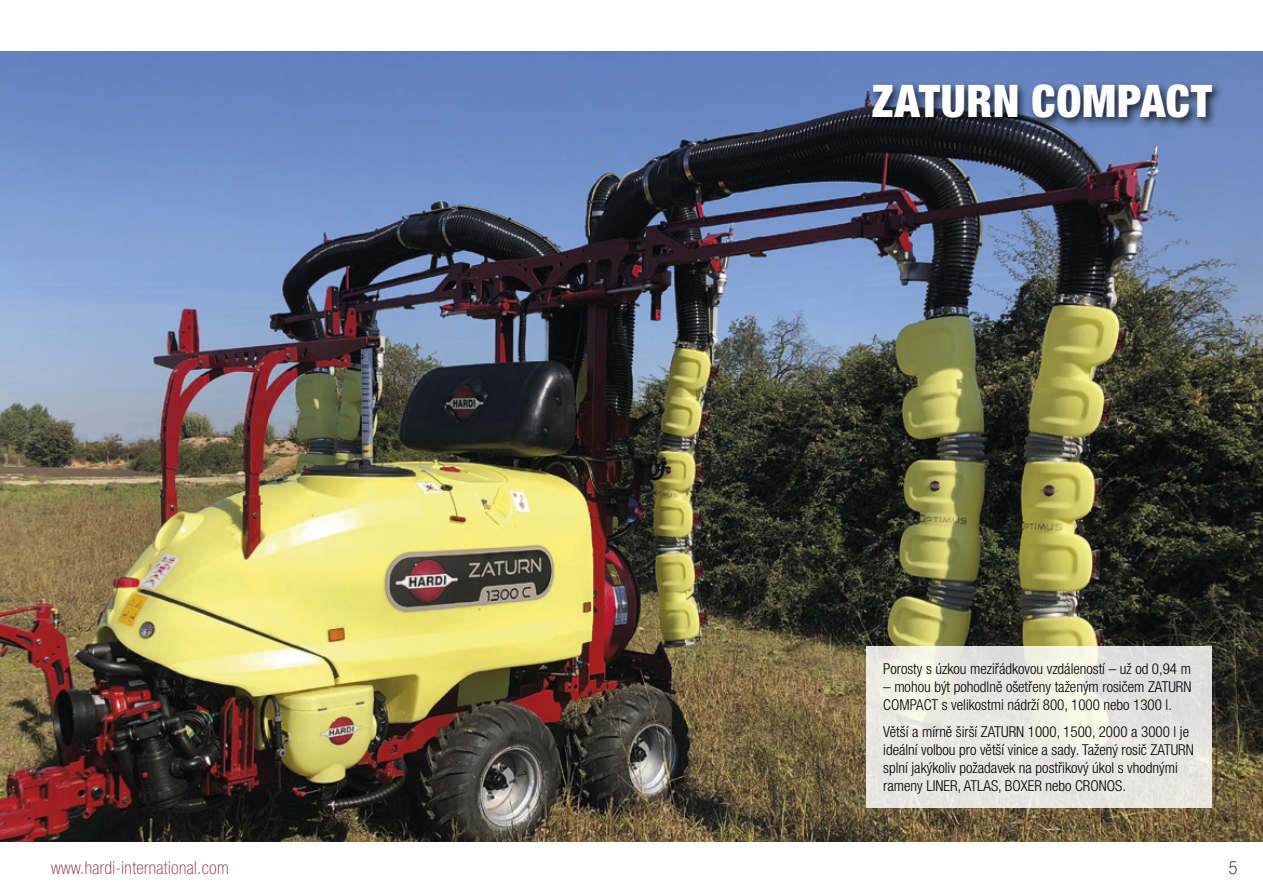
<style>
.page{position:relative;width:1263px;height:893px;background:#fff}
.page>*{position:absolute;margin:0;border:0;box-sizing:border-box;transform-origin:0 0}
.t1{font:900 condensed 45px "Helvetica Neue LT Pro";letter-spacing:.015em;color:#fff}
.t2{font:100 condensed 18px "Helvetica Neue LT Pro";letter-spacing:.02em;color:#8e2930}
.t3{font:100 condensed 18px "Helvetica Neue LT Pro";color:#000}
.t4{font:300 condensed 15px/18px "Helvetica Neue LT Pro";color:#000}
</style>
<div class="page">
<img style="left:0;top:51px;width:1263px;height:791px">
<div style="left:867px;top:80px;width:356px;height:49px;background:#000;opacity:.75"></div>
<svg style="left:866px;top:646px;width:346px;height:162px;background:#e9e7e1"></svg>
<h1 class="t1" style="left:872px;top:74px;width:342px">ZATURN COMPACT</h1>
<p class="t4" style="left:883px;top:660px;width:309px">Porosty s úzkou meziřádkovou vzdáleností – už od 0,94 m</p>
<p class="t4" style="left:883px;top:678px;width:310px">– mohou být pohodlně ošetřeny taženým rosičem ZATURN<br>COMPACT s velikostmi nádrží 800, 1000 nebo 1300 l.</p>
<p class="t4" style="left:883px;top:723px;width:312px">Větší a mírně širší ZATURN 1000, 1500, 2000 a 3000 l je ideální volbou pro větší vinice a sady. Tažený rosič ZATURN splní jakýkoliv požadavek na postřikový úkol s vhodnými rameny LINER, ATLAS, BOXER nebo CRONOS.</p>
<p class="t2" style="left:51px;top:857px;width:179px">www.hardi-international.com</p>
<p class="t3" style="left:1229px;top:857px;width:10px">5</p>
</div>
